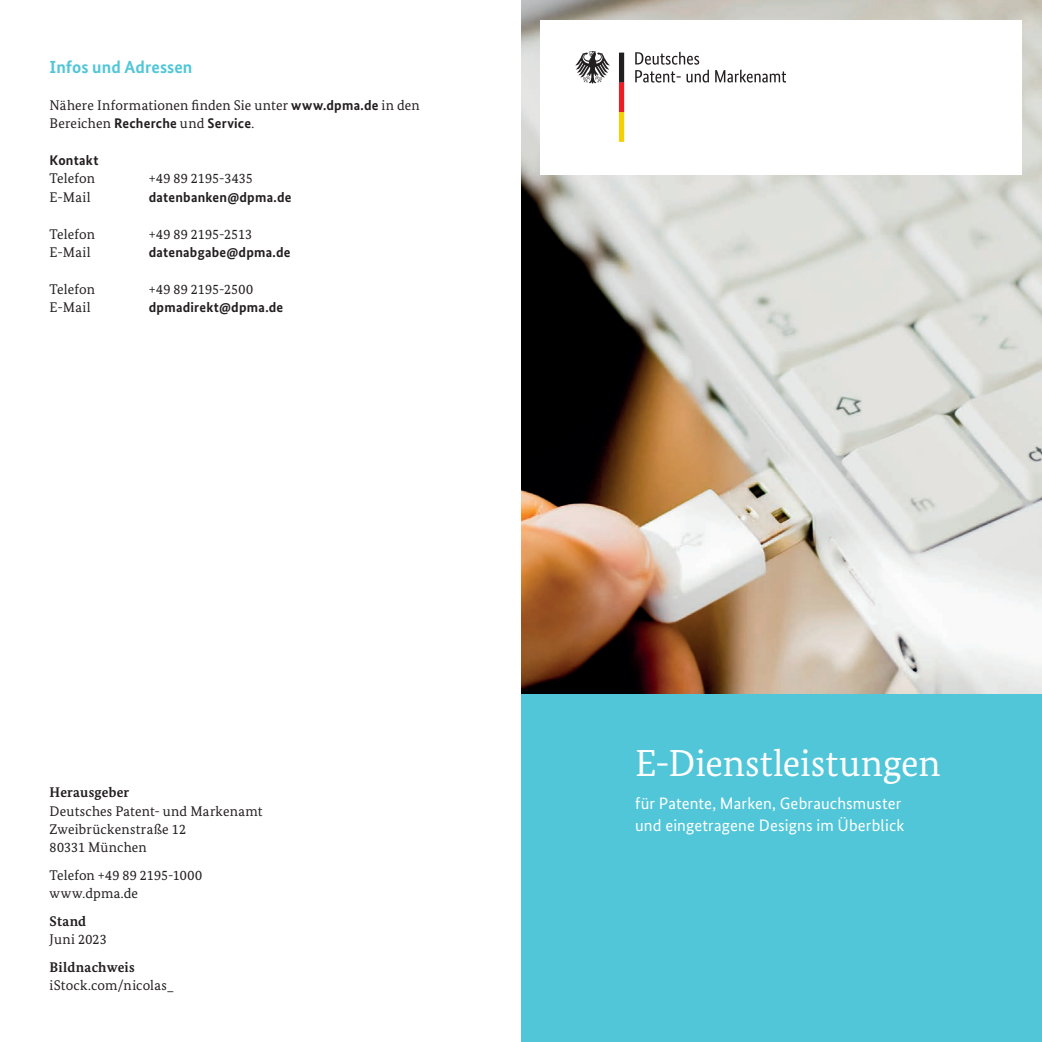
<style>
.page{position:relative;width:1042px;height:1042px;background:#fff}
.page>*{position:absolute;margin:0;border:0;box-sizing:border-box;transform-origin:0 0}
.t1{font:37.62px "Bundes Serif";color:#fff}
.t2{font:700 17.5px "Bundes Sans";letter-spacing:.005em;color:#51c6d8}
.t3{font:16.62px/21.9px "Bundes Sans";letter-spacing:.01em;color:#fff}
.t4{font:14px/18.4px "Bundes Serif";letter-spacing:.015em;color:#231f20}
.t5{font:700 14px "Bundes Sans";letter-spacing:.015em;color:#231f20}
.t6{font:700 14px "Bundes Serif";letter-spacing:.01em;color:#231f20}
.s1{font-family:"Bundes Sans";font-weight:700}
.s2{font-weight:700}
</style>
<div class="page">
<img style="left:521px;top:0;width:521px;height:694px">
<div style="left:521px;top:694px;width:521px;height:348px;background:#51c6d8"></div>
<div style="left:541px;top:20px;width:481px;height:155px;background:#fff"></div>
<svg style="left:635px;top:52px;width:151px;height:31px"></svg>
<svg style="left:575px;top:51px;width:35px;height:33px"></svg>
<svg style="left:619px;top:53px;width:5px;height:89px"></svg>
<h3 class="t2" style="left:50px;top:56px;width:144px">Infos und Adressen</h3>
<p class="t4" style="left:50px;top:96px;width:372px">Nähere Informationen finden Sie unter <span class="s1">www.dpma.de</span> in den<br>Bereichen <span class="s1">Recherche</span> und <span class="s1">Service</span>.</p>
<p class="t5" style="left:50px;top:152px;width:50px">Kontakt</p>
<p class="t4" style="left:50px;top:169px;width:47px">Telefon</p>
<p class="t4" style="left:149px;top:169px;width:106px">+49 89 2195-3435</p>
<p class="t4" style="left:50px;top:188px;width:43px">E-Mail</p>
<p class="t5" style="left:149px;top:188px;width:144px">datenbanken@dpma.de</p>
<p class="t4" style="left:50px;top:224px;width:47px">Telefon</p>
<p class="t4" style="left:149px;top:224px;width:105px">+49 89 2195-2513</p>
<p class="t4" style="left:50px;top:243px;width:43px">E-Mail</p>
<p class="t5" style="left:149px;top:243px;width:143px">datenabgabe@dpma.de</p>
<p class="t4" style="left:50px;top:279px;width:47px">Telefon</p>
<p class="t4" style="left:149px;top:279px;width:106px">+49 89 2195-2500</p>
<p class="t4" style="left:50px;top:298px;width:43px">E-Mail</p>
<p class="t5" style="left:149px;top:299px;width:136px">dpmadirekt@dpma.de</p>
<h3 class="t6" style="left:50px;top:784px;width:81px">Herausgeber</h3>
<p class="t4" style="left:50px;top:801px;width:214px">Deutsches Patent- und Markenamt<br>Zweibrückenstraße 12<br>80331 München</p>
<p class="t4" style="left:50px;top:866px;width:154px">Telefon +49 89 2195-1000 www.dpma.de</p>
<p class="t4" style="left:50px;top:912px;width:59px"><span class="s2">Stand<br></span>Juni 2023</p>
<p class="t4" style="left:50px;top:958px;width:125px"><span class="s2">Bildnachweis </span>iStock.com/nicolas_</p>
<h1 class="t1" style="left:635px;top:740px;width:307px">E-Dienstleistungen</h1>
<p class="t3" style="left:635px;top:792px;width:271px">für Patente, Marken, Gebrauchsmuster und eingetragene Designs im Überblick</p>
</div>
